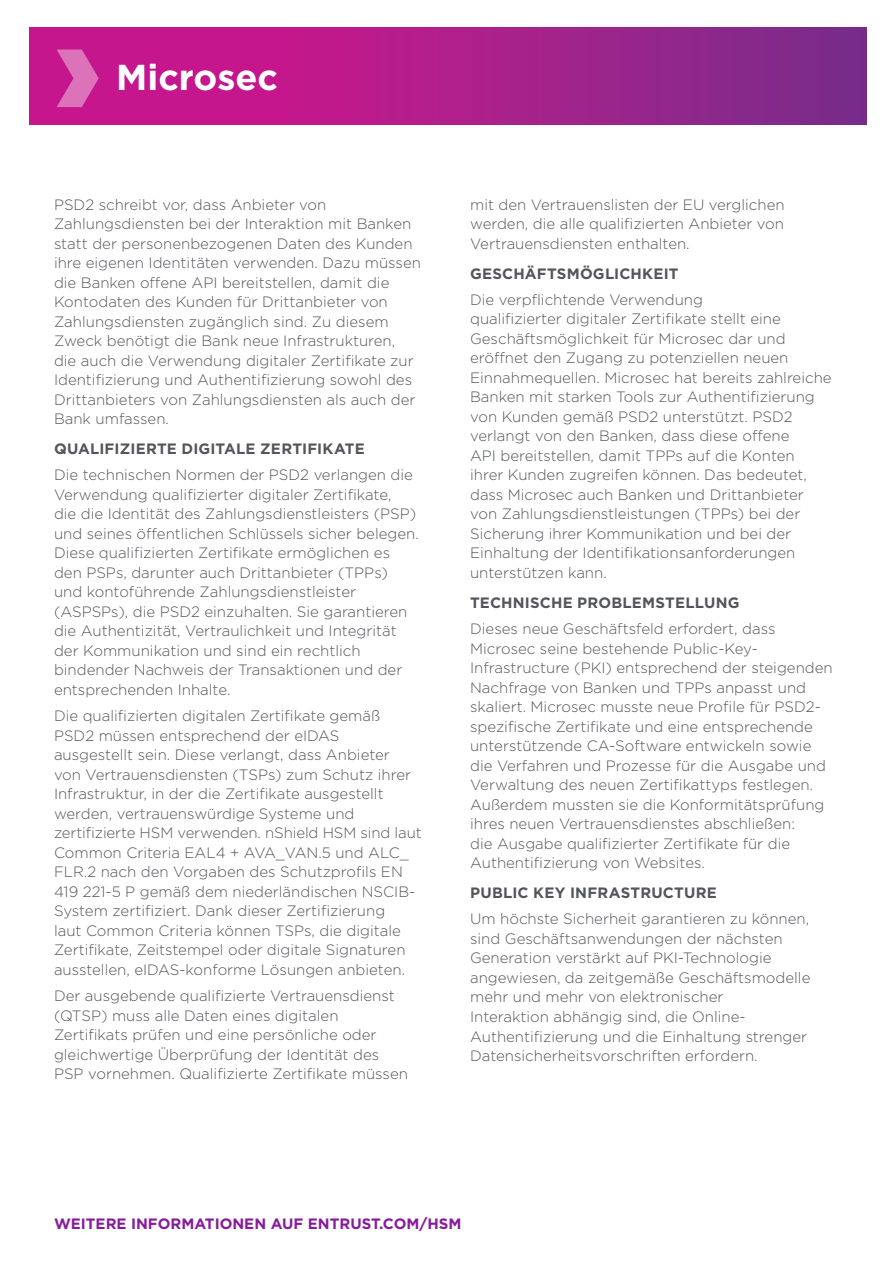
<style>
.page{position:relative;width:893px;height:1263px;background:#fff}
.page>*{position:absolute;margin:0;border:0;box-sizing:border-box;transform-origin:0 0}
.Company_Name{font:700 36px "Gotham";color:#fff}
.Body_copy{font:300 15px/19.5px "Gotham";color:#52555b}
.header_1{font:700 15px "Gotham";letter-spacing:.01em;color:#52555b}
.CTA_URL_front{font:700 15px "Gotham";color:#881b9c}
</style>
<div class="page">
<svg style="left:30px;top:27px;width:837px;height:98px;background:#a91f8b"></svg>
<svg style="left:57px;top:50px;width:42px;height:57px;background:#d34da8"></svg>
<p class="Company_Name" style="left:116px;top:54px;width:163px">Microsec</p>
<p class="Body_copy" style="left:54px;top:194px;width:368px">PSD2 schreibt vor, dass Anbieter von Zahlungsdiensten bei der Interaktion mit Banken statt der personenbezogenen Daten des Kunden ihre eigenen Identitäten verwenden. Dazu müssen die Banken offene API bereitstellen, damit die Kontodaten des Kunden für Drittanbieter von Zahlungsdiensten zugänglich sind. Zu diesem Zweck benötigt die Bank neue Infrastrukturen, die auch die Verwendung digitaler Zertifikate zur Identifizierung und Authentifizierung sowohl des Drittanbieters von Zahlungsdiensten als auch der Bank umfassen.</p>
<p class="header_1" style="left:54px;top:439px;width:312px">QUALIFIZIERTE DIGITALE ZERTIFIKATE</p>
<p class="Body_copy" style="left:54px;top:465px;width:366px">Die technischen Normen der PSD2 verlangen die Verwendung qualifizierter digitaler Zertifikate,<br>die die Identität des Zahlungsdienstleisters (PSP) und seines öffentlichen Schlüssels sicher belegen.<br>Diese qualifizierten Zertifikate ermöglichen es den PSPs, darunter auch Drittanbieter (TPPs) und kontoführende Zahlungsdienstleister (ASPSPs), die PSD2 einzuhalten. Sie garantieren die Authentizität, Vertraulichkeit und Integrität der Kommunikation und sind ein rechtlich bindender Nachweis der Transaktionen und der entsprechenden Inhalte.</p>
<p class="Body_copy" style="left:54px;top:706px;width:369px">Die qualifizierten digitalen Zertifikate gemäß PSD2 müssen entsprechend der eIDAS ausgestellt sein. Diese verlangt, dass Anbieter<br>von Vertrauensdiensten (TSPs) zum Schutz ihrer Infrastruktur, in der die Zertifikate ausgestellt werden, vertrauenswürdige Systeme und zertifizierte HSM verwenden. nShield HSM sind laut Common Criteria EAL4 + AVA_VAN.5 und ALC_ FLR.2 nach den Vorgaben des Schutzprofils EN 419 221-5 P gemäß dem niederländischen NSCIB-System zertifiziert. Dank dieser Zertifizierung<br>laut Common Criteria können TSPs, die digitale Zertifikate, Zeitstempel oder digitale Signaturen ausstellen, eIDAS-konforme Lösungen anbieten.</p>
<p class="Body_copy" style="left:54px;top:985px;width:355px">Der ausgebende qualifizierte Vertrauensdienst (QTSP) muss alle Daten eines digitalen Zertifikats prüfen und eine persönliche oder gleichwertige Überprüfung der Identität des PSP vornehmen. Qualifizierte Zertifikate müssen</p>
<p class="Body_copy" style="left:470px;top:194px;width:316px;text-align:justify">mit den Vertrauenslisten der EU verglichen werden, die alle qualifizierten Anbieter von Vertrauensdiensten enthalten.</p>
<p class="header_1" style="left:470px;top:263px;width:210px">GESCHÄFTSMÖGLICHKEIT</p>
<p class="Body_copy" style="left:470px;top:289px;width:363px">Die verpflichtende Verwendung<br>qualifizierter digitaler Zertifikate stellt eine Geschäftsmöglichkeit für Microsec dar und eröffnet den Zugang zu potenziellen neuen Einnahmequellen. Microsec hat bereits zahlreiche Banken mit starken Tools zur Authentifizierung von Kunden gemäß PSD2 unterstützt. PSD2 verlangt von den Banken, dass diese offene<br>API bereitstellen, damit TPPs auf die Konten ihrer Kunden zugreifen können. Das bedeutet, dass Microsec auch Banken und Drittanbieter von Zahlungsdienstleistungen (TPPs) bei der Sicherung ihrer Kommunikation und bei der Einhaltung der Identifikationsanforderungen unterstützen kann.</p>
<p class="header_1" style="left:470px;top:593px;width:271px">TECHNISCHE PROBLEMSTELLUNG</p>
<p class="Body_copy" style="left:470px;top:619px;width:364px">Dieses neue Geschäftsfeld erfordert, dass Microsec seine bestehende Public-Key-Infrastructure (PKI) entsprechend der steigenden Nachfrage von Banken und TPPs anpasst und skaliert. Microsec musste neue Profile für PSD2- spezifische Zertifikate und eine entsprechende unterstützende CA-Software entwickeln sowie die Verfahren und Prozesse für die Ausgabe und Verwaltung des neuen Zertifikattyps festlegen.<br>Außerdem mussten sie die Konformitätsprüfung ihres neuen Vertrauensdienstes abschließen:<br>die Ausgabe qualifizierter Zertifikate für die Authentifizierung von Websites.</p>
<p class="header_1" style="left:470px;top:883px;width:248px">PUBLIC KEY INFRASTRUCTURE</p>
<p class="Body_copy" style="left:470px;top:909px;width:342px">Um höchste Sicherheit garantieren zu können, sind Geschäftsanwendungen der nächsten Generation verstärkt auf PKI-Technologie angewiesen, da zeitgemäße Geschäftsmodelle mehr und mehr von elektronischer<br>Interaktion abhängig sind, die Online-Authentifizierung und die Einhaltung strenger Datensicherheitsvorschriften erfordern.</p>
<p class="CTA_URL_front" style="left:54px;top:1214px;width:409px">WEITERE INFORMATIONEN AUF ENTRUST.COM/HSM</p>
</div>
